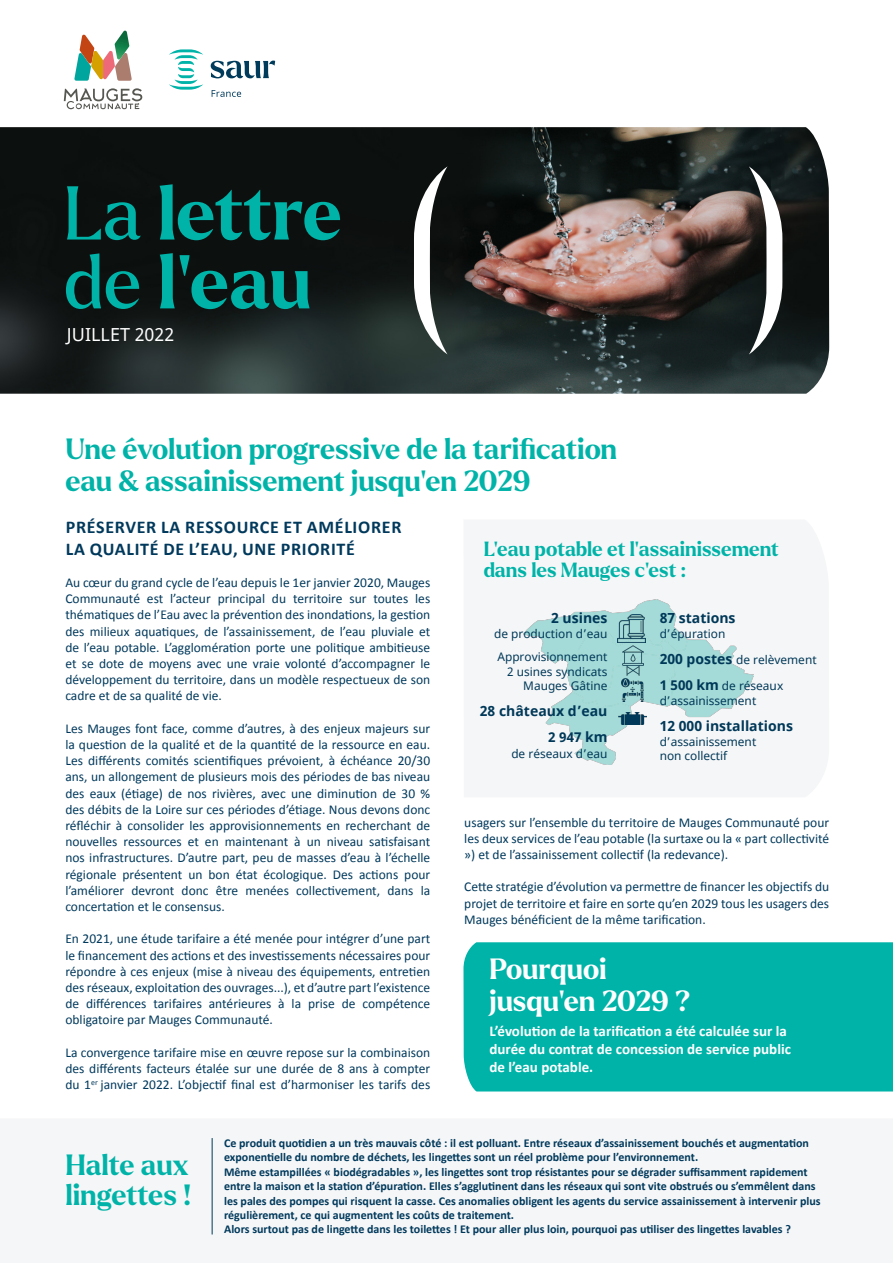
<style>
.page{position:relative;width:893px;height:1263px;background:#fff}
.page>*{position:absolute;margin:0;border:0;box-sizing:border-box;transform-origin:0 0}
.t1{font:700 73.95px "Larken";letter-spacing:-.005em;color:#00b3a8}
.t2{font:700 28.5px "Larken";color:#00b3a8}
.t3{font:700 28.5px/31.5px "Larken";color:#fff}
.t4{font:700 19.95px/21.1px "Larken";color:#00b3a8}
.t5{font:700 18px/21.6px "Calibri";letter-spacing:.04em;color:#00395c}
.t6{font:18px "Noto Sans";color:#fff}
.t7{font:700 15px/18px "Calibri";color:#fff}
.t8{font:700 14.1px "Noto Sans";color:#003b5c}
.t9{font:13.5px/16.2px "Calibri";color:#00395c;text-align:justify}
.t10{font:700 13.5px "Noto Sans";color:#003b5c}
.t11{font:700 12px/14.4px "Calibri";color:#00395c}
.t12{font:11.85px/26px "Noto Sans";color:#003b5c}
.s1{font-weight:400}
.s2{font-size:14.1px}
.s3{font-weight:700;font-size:14.1px}
.s4{font-weight:700;font-size:13.5px}
</style>
<div class="page">
<svg style="left:211px;top:61px;width:64px;height:17px"></svg>
<svg style="left:169px;top:49px;width:34px;height:41px"></svg>
<svg style="left:212px;top:90px;width:29px;height:7px"></svg>
<img style="left:0;top:127px;width:829px;height:267px">
<svg style="left:414px;top:166px;width:33px;height:188px"></svg>
<svg style="left:749px;top:166px;width:33px;height:188px"></svg>
<svg style="left:64px;top:88px;width:78px;height:21px"></svg>
<svg style="left:74px;top:31px;width:58px;height:50px"></svg>
<div style="left:463px;top:942px;width:430px;height:149px;background:#00b3a8"></div>
<div style="left:477px;top:594px;width:344px;height:176px;background:#f5f6f7"></div>
<img style="left:524px;top:600px;width:229px;height:164px">
<img style="left:618px;top:713px;width:29px;height:11px">
<img style="left:621px;top:678px;width:23px;height:23px">
<img style="left:622px;top:646px;width:22px;height:29px">
<img style="left:617px;top:615px;width:28px;height:28px">
<hr style="left:212px;top:1138px;width:1px;height:96px;background:#00395c">
<p class="t1" style="left:64px;top:165px;width:280px"><span class="s1">La</span> lettre</p>
<p class="t1" style="left:64px;top:234px;width:249px"><span class="s1">de</span> l’eau</p>
<p class="t6" style="left:67px;top:322px;width:109px">JUILLET 2022</p>
<p class="t2" style="left:65px;top:431px;width:553px">Une évolution progressive de la tarification</p>
<p class="t2" style="left:65px;top:462px;width:467px">eau &amp; assainissement jusqu’en 2029</p>
<p class="t5" style="left:66px;top:516px;width:337px">PRÉSERVER LA RESSOURCE ET AMÉLIORER<br>LA QUALITÉ DE L’EAU, UNE PRIORITÉ</p>
<p class="t9" style="left:65px;top:574px;width:366px">Au cœur du grand cycle de l’eau depuis le 1er janvier 2020, Mauges Communauté est l’acteur principal du territoire sur toutes les thématiques de l’Eau avec la prévention des inondations, la gestion des milieux aquatiques, de l’assainissement, de l’eau pluviale et de l’eau potable. L’agglomération porte une politique ambitieuse et se dote de moyens avec une vraie volonté d’accompagner le développement du territoire, dans un modèle respectueux de son cadre et de sa qualité de vie.</p>
<p class="t9" style="left:65px;top:720px;width:366px">Les Mauges font face, comme d’autres, à des enjeux majeurs sur la question de la qualité et de la quantité de la ressource en eau.<br>Les différents comités scientifiques prévoient, à échéance 20/30 ans, un allongement de plusieurs mois des périodes de bas niveau des eaux (étiage) de nos rivières, avec une diminution de 30 % des débits de la Loire sur ces périodes d’étiage. Nous devons donc réfléchir à consolider les approvisionnements en recherchant de nouvelles ressources et en maintenant à un niveau satisfaisant nos infrastructures. D’autre part, peu de masses d’eau à l’échelle régionale présentent un bon état écologique. Des actions pour l’améliorer devront donc être menées collectivement, dans la concertation et le consensus.</p>
<p class="t9" style="left:65px;top:930px;width:366px">En 2021, une étude tarifaire a été menée pour intégrer d’une part le financement des actions et des investissements nécessaires pour répondre à ces enjeux (mise à niveau des équipements, entretien des réseaux, exploitation des ouvrages...), et d’autre part l’existence de différences tarifaires antérieures à la prise de compétence obligatoire par Mauges Communauté.</p>
<p class="t9" style="left:65px;top:1044px;width:366px">La convergence tarifaire mise en œuvre repose sur la combinaison des différents facteurs étalée sur une durée de 8 ans à compter du 1<sup>er</sup> janvier 2022. L’objectif final est d’harmoniser les tarifs des</p>
<p class="t4" style="left:484px;top:538px;width:297px">L’eau potable et l’assainissement dans les Mauges c’est :</p>
<p class="t8" style="left:551px;top:607px;width:58px">2 usines</p>
<p class="t12" style="left:494px;top:622px;width:115px;line-height:23.7px">de production d’eau<br>Approvisionnement</p>
<p class="t12" style="left:507px;top:665px;width:102px;line-height:14px;text-align:right">2 usines syndicats<br>Mauges Gâtine</p>
<p class="t8" style="left:480px;top:701px;width:129px">28 châteaux d’eau</p>
<p class="t10" style="left:548px;top:728px;width:61px">2 947 <span class="s2">km</span></p>
<p class="t12" style="left:511px;top:741px;width:98px">de réseaux d’eau</p>
<p class="t8" style="left:660px;top:607px;width:77px">87 stations</p>
<p class="t12" style="left:660px;top:621px;width:158px">d’épuration<br><span class="s3">200 postes</span> de relèvement</p>
<p class="t12" style="left:660px;top:679px;width:125px;line-height:15.1px"><span class="s4">1 500</span> <span class="s3">km</span> de réseaux d’assainissement</p>
<p class="t8" style="left:660px;top:716px;width:135px">12 000 installations</p>
<p class="t12" style="left:660px;top:734px;width:98px;line-height:14.7px">d’assainissement non collectif</p>
<p class="t9" style="left:464px;top:814px;width:366px">usagers sur l’ensemble du territoire de Mauges Communauté pour les deux services de l’eau potable (la surtaxe ou la « part collectivité ») et de l’assainissement collectif (la redevance).</p>
<p class="t9" style="left:464px;top:878px;width:366px">Cette stratégie d’évolution va permettre de financer les objectifs du projet de territoire et faire en sorte qu’en 2029 tous les usagers des Mauges bénéficient de la même tarification.</p>
<p class="t3" style="left:489px;top:954px;width:203px">Pourquoi jusqu’en 2029 ?</p>
<p class="t7" style="left:489px;top:1022px;width:303px">L’évolution de la tarification a été calculée sur la durée du contrat de concession de service public de l’eau potable.</p>
<p class="t2" style="left:65px;top:1146px;width:125px">Halte aux</p>
<p class="t2" style="left:65px;top:1176px;width:128px">lingettes !</p>
<p class="t11" style="left:224px;top:1135px;width:586px">Ce produit quotidien a un très mauvais côté : il est polluant. Entre réseaux d’assainissement bouchés et augmentation exponentielle du nombre de déchets, les lingettes sont un réel problème pour l’environnement.</p>
<p class="t11" style="left:224px;top:1164px;width:598px">Même estampillées « biodégradables », les lingettes sont trop résistantes pour se dégrader suffisamment rapidement entre la maison et la station d’épuration. Elles s’agglutinent dans les réseaux qui sont vite obstrués ou s’emmêlent dans les pales des pompes qui risquent la casse. Ces anomalies obligent les agents du service assainissement à intervenir plus régulièrement, ce qui augmentent les coûts de traitement.</p>
<p class="t11" style="left:224px;top:1222px;width:568px">Alors surtout pas de lingette dans les toilettes ! Et pour aller plus loin, pourquoi pas utiliser des lingettes lavables ?</p>
</div>
